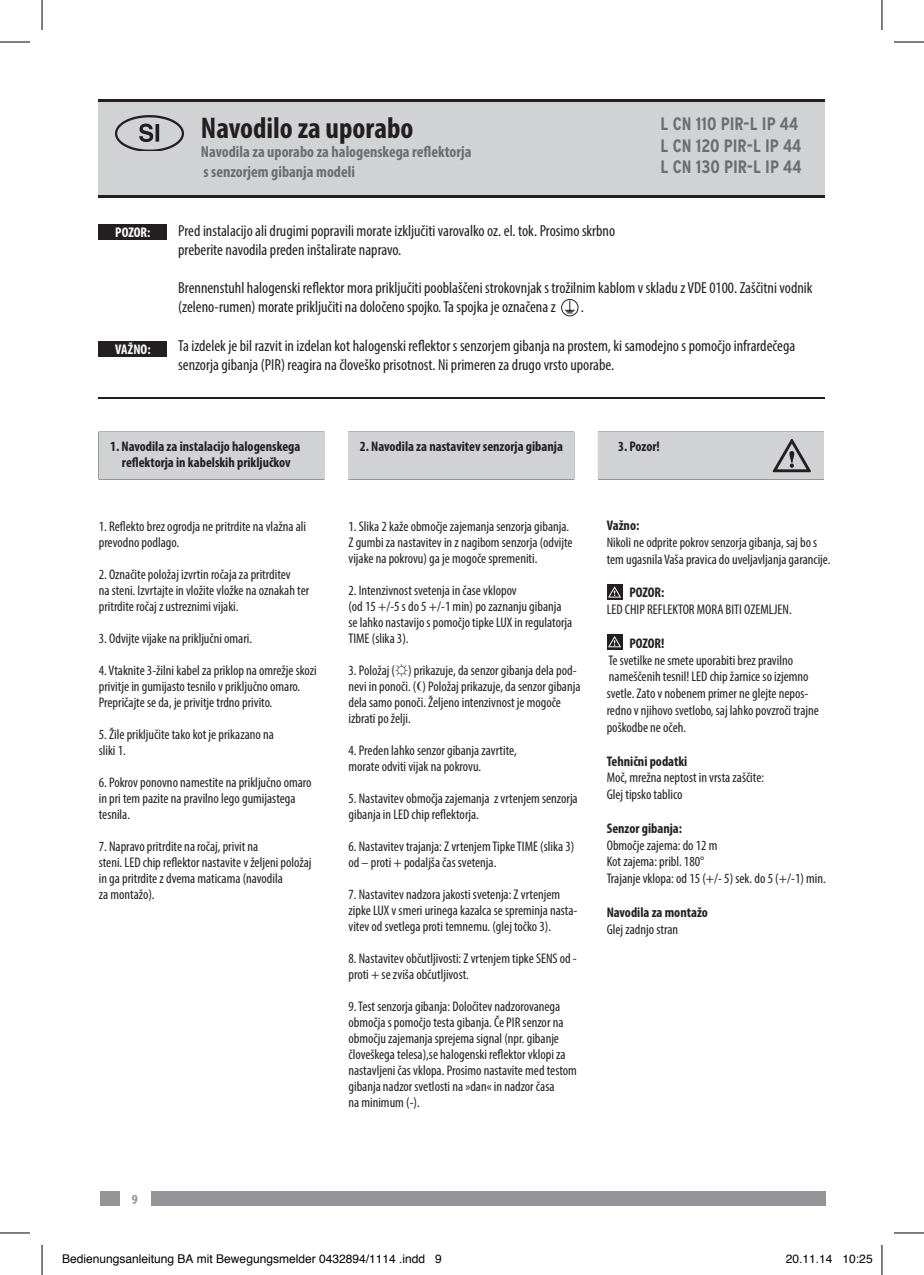
<style>
.page{position:relative;width:924px;height:1275px;background:#fff}
.page>*{position:absolute;margin:0;border:0;box-sizing:border-box;transform-origin:0 0}
.t1{font:700 condensed 30px "Myriad Pro";color:#231f20}
.t2{font:700 condensed 18px/21.6px "Interstate";color:#6c6d70}
.t3{font:condensed 16px/19.2px "Myriad Pro";color:#231f20}
.t4{font:700 condensed 16px/19.2px "Myriad Pro";color:#6c6d70}
.t5{font:condensed 14px/16px "Myriad Pro";color:#231f20}
.t6{font:700 condensed 14px/16px "Myriad Pro";color:#231f20;text-align:center}
.t7{font:700 condensed 14px "Myriad Pro";color:#fff}
.t8{font:700 condensed 14px "Myriad Pro";color:#939598}
.t9{font:12px "Helvetica";color:#000}
.s1{font-family:"Arial";font-stretch:normal}
</style>
<div class="page">
<div style="left:99px;top:101px;width:725px;height:97px;background:#d1d2d4"></div>
<hr style="left:99px;top:99px;width:725px;height:3px;background:#231f20">
<hr style="left:99px;top:195px;width:725px;height:3px;background:#231f20">
<div style="left:151px;top:1191px;width:674px;height:14px;background:#939598"></div>
<div style="left:100px;top:1191px;width:20px;height:14px;background:#939598"></div>
<div style="left:348px;top:432px;width:225px;height:47px;background:#d1d2d4"></div>
<div style="left:598px;top:432px;width:225px;height:47px;background:#d1d2d4"></div>
<div style="left:99px;top:432px;width:225px;height:47px;background:#d1d2d4"></div>
<div style="left:99px;top:225px;width:68px;height:15px;background:#231f20"></div>
<div style="left:99px;top:341px;width:68px;height:15px;background:#231f20"></div>
<hr style="left:99px;top:398px;width:725px;height:1px;background:#231f20">
<img style="left:116px;top:116px;width:68px;height:35px">
<svg style="left:772px;top:439px;width:38px;height:33px"></svg>
<svg style="left:607px;top:584px;width:15px;height:16px"></svg>
<svg style="left:608px;top:586px;width:12px;height:11px"></svg>
<svg style="left:607px;top:634px;width:15px;height:15px"></svg>
<svg style="left:608px;top:636px;width:12px;height:11px"></svg>
<svg style="left:561px;top:299px;width:17px;height:17px"></svg>
<hr style="left:0;top:42px;width:30px;height:1px;background:#000">
<hr style="left:893px;top:42px;width:30px;height:1px;background:#000">
<hr style="left:0;top:1232px;width:30px;height:1px;background:#000">
<hr style="left:893px;top:1232px;width:30px;height:1px;background:#000">
<hr style="left:42px;top:0;width:1px;height:30px;background:#000">
<hr style="left:42px;top:1245px;width:1px;height:30px;background:#000">
<hr style="left:881px;top:0;width:1px;height:30px;background:#000">
<hr style="left:881px;top:1245px;width:1px;height:30px;background:#000">
<p class="t7" style="left:115px;top:223px;width:37px">POZOR:</p>
<p class="t7" style="left:115px;top:340px;width:37px">VAŽNO:</p>
<h1 class="t1" style="left:201px;top:109px;width:214px">Navodilo za uporabo</h1>
<p class="t4" style="left:201px;top:142px;width:272px">Navodila za uporabo za halogenskega reflektorja s senzorjem gibanja modeli</p>
<p class="t2" style="left:660px;top:113px;width:142px">L CN 110 PIR-L IP 44<br>L CN 120 PIR-L IP 44<br>L CN 130 PIR-L IP 44</p>
<p class="t3" style="left:178px;top:220px;width:438px">Pred instalacijo ali drugimi popravili morate izključiti varovalko oz. el. tok. Prosimo skrbno preberite navodila preden inštalirate napravo.</p>
<p class="t3" style="left:178px;top:278px;width:635px">Brennenstuhl halogenski reflektor mora priključiti pooblaščeni strokovnjak s trožilnim kablom v skladu z VDE 0100. Zaščitni vodnik (zeleno-rumen) morate priključiti na določeno spojko. Ta spojka je označena z</p>
<p class="t3" style="left:580px;top:297px;width:5px">.</p>
<p class="t3" style="left:178px;top:336px;width:618px">Ta izdelek je bil razvit in izdelan kot halogenski reflektor s senzorjem gibanja na prostem, ki samodejno s pomočjo infrardečega senzorja gibanja (PIR) reagira na človeško prisotnost. Ni primeren za drugo vrsto uporabe.</p>
<p class="t6" style="left:110px;top:438px;width:192px">1. Navodila za instalacijo halogenskega reflektorja in kabelskih priključkov</p>
<p class="t5" style="left:99px;top:518px;width:209px">1. Reflekto brez ogrodja ne pritrdite na vlažna ali prevodno podlago.</p>
<p class="t5" style="left:99px;top:566px;width:212px">2. Označite položaj izvrtin ročaja za pritrditev<br>na steni. Izvrtajte in vložite vložke na oznakah ter pritrdite ročaj z ustreznimi vijaki.</p>
<p class="t5" style="left:99px;top:630px;width:155px">3. Odvijte vijake na priključni omari.</p>
<p class="t5" style="left:99px;top:662px;width:219px">4. Vtaknite 3-žilni kabel za priklop na omrežje skozi privitje in gumijasto tesnilo v priključno omaro.<br>Prepričajte se da, je privitje trdno privito.</p>
<p class="t5" style="left:99px;top:726px;width:176px">5. Žile priključite tako kot je prikazano na sliki 1.</p>
<p class="t5" style="left:99px;top:774px;width:214px">6. Pokrov ponovno namestite na priključno omaro in pri tem pazite na pravilno lego gumijastega tesnila.</p>
<p class="t5" style="left:99px;top:838px;width:214px">7. Napravo pritrdite na ročaj, privit na<br>steni. LED chip reflektor nastavite v željeni položaj in ga pritrdite z dvema maticama (navodila<br>za montažo).</p>
<p class="t6" style="left:359px;top:438px;width:204px">2. Navodila za nastavitev senzorja gibanja</p>
<p class="t5" style="left:348px;top:518px;width:225px">1. Slika 2 kaže območje zajemanja senzorja gibanja.<br>Z gumbi za nastavitev in z nagibom senzorja (odvijte vijake na pokrovu) ga je mogoče spremeniti.</p>
<p class="t5" style="left:348px;top:582px;width:225px">2. Intenzivnost svetenja in čase vklopov<br>(od 15 +/-5 s do 5 +/-1 min) po zaznanju gibanja se lahko nastavijo s pomočjo tipke LUX in regulatorja TIME (slika 3).</p>
<p class="t5" style="left:348px;top:662px;width:233px">3. Položaj (<span class="s1">☼</span>) prikazuje, da senzor gibanja dela pod&shy;nevi in ponoči. ( ) Položaj prikazuje, da senzor gibanja dela samo ponoči. Željeno intenzivnost je mogoče izbrati po želji.</p>
<p class="t5" style="left:348px;top:742px;width:170px">4. Preden lahko senzor gibanja zavrtite, morate odviti vijak na pokrovu.</p>
<p class="t5" style="left:348px;top:790px;width:231px">5. Nastavitev območja zajemanja z vrtenjem senzorja gibanja in LED chip reflektorja.</p>
<p class="t5" style="left:348px;top:838px;width:227px">6. Nastavitev trajanja: Z vrtenjem Tipke TIME (slika 3) od – proti + podaljša čas svetenja.</p>
<p class="t5" style="left:348px;top:886px;width:230px">7. Nastavitev nadzora jakosti svetenja: Z vrtenjem zipke LUX v smeri urinega kazalca se spreminja nasta&shy;vitev od svetlega proti temnemu. (glej točko 3).</p>
<p class="t5" style="left:348px;top:950px;width:230px">8. Nastavitev občutljivosti: Z vrtenjem tipke SENS od - proti + se zviša občutljivost.</p>
<p class="t5" style="left:348px;top:998px;width:230px">9. Test senzorja gibanja: Določitev nadzorovanega območja s pomočjo testa gibanja. Če PIR senzor na območju zajemanja sprejema signal (npr. gibanje človeškega telesa),se halogenski reflektor vklopi za nastavljeni čas vklopa. Prosimo nastavite med testom gibanja nadzor svetlosti na »dan« in nadzor časa<br>na minimum (-).</p>
<p class="t6" style="left:617px;top:438px;width:43px">3. Pozor!</p>
<p class="t6" style="left:606px;top:517px;width:34px">Važno:</p>
<p class="t5" style="left:606px;top:534px;width:225px;line-height:16.8px">Nikoli ne odprite pokrov senzorja gibanja, saj bo s tem ugasnila Vaša pravica do uveljavljanja garancije.</p>
<p class="t6" style="left:629px;top:584px;width:37px">POZOR:</p>
<p class="t5" style="left:606px;top:601px;width:186px">LED CHIP REFLEKTOR MORA BITI OZEMLJEN.</p>
<p class="t6" style="left:629px;top:635px;width:37px">POZOR!</p>
<p class="t5" style="left:606px;top:651px;width:213px;line-height:16.8px">Te svetilke ne smete uporabiti brez pravilno nameščenih tesnil! LED chip žarnice so izjemno svetle. Zato v nobenem primer ne glejte nepos&shy;redno v njihovo svetlobo, saj lahko povzroči trajne poškodbe ne očeh.</p>
<p class="t6" style="left:606px;top:752px;width:82px">Tehnični podatki</p>
<p class="t5" style="left:606px;top:769px;width:159px;line-height:16.8px">Moč, mrežna neptost in vrsta zaščite:<br>Glej tipsko tablico</p>
<p class="t6" style="left:606px;top:819px;width:77px">Senzor gibanja:</p>
<p class="t5" style="left:606px;top:836px;width:220px;line-height:16.8px">Območje zajema: do 12 m<br>Kot zajema: pribl. 180°<br>Trajanje vklopa: od 15 (+/- 5) sek. do 5 (+/-1) min.</p>
<p class="t6" style="left:606px;top:903px;width:103px">Navodila za montažo</p>
<p class="t5" style="left:606px;top:920px;width:73px">Glej zadnjo stran</p>
<p class="t8" style="left:132px;top:1190px;width:7px">9</p>
<p class="t9" style="left:62px;top:1249px;width:381px">Bedienungsanleitung BA mit Bewegungsmelder 0432894/1114 .indd 9</p>
<p class="t9" style="left:785px;top:1249px;width:88px">20.11.14 10:25</p>
</div>
